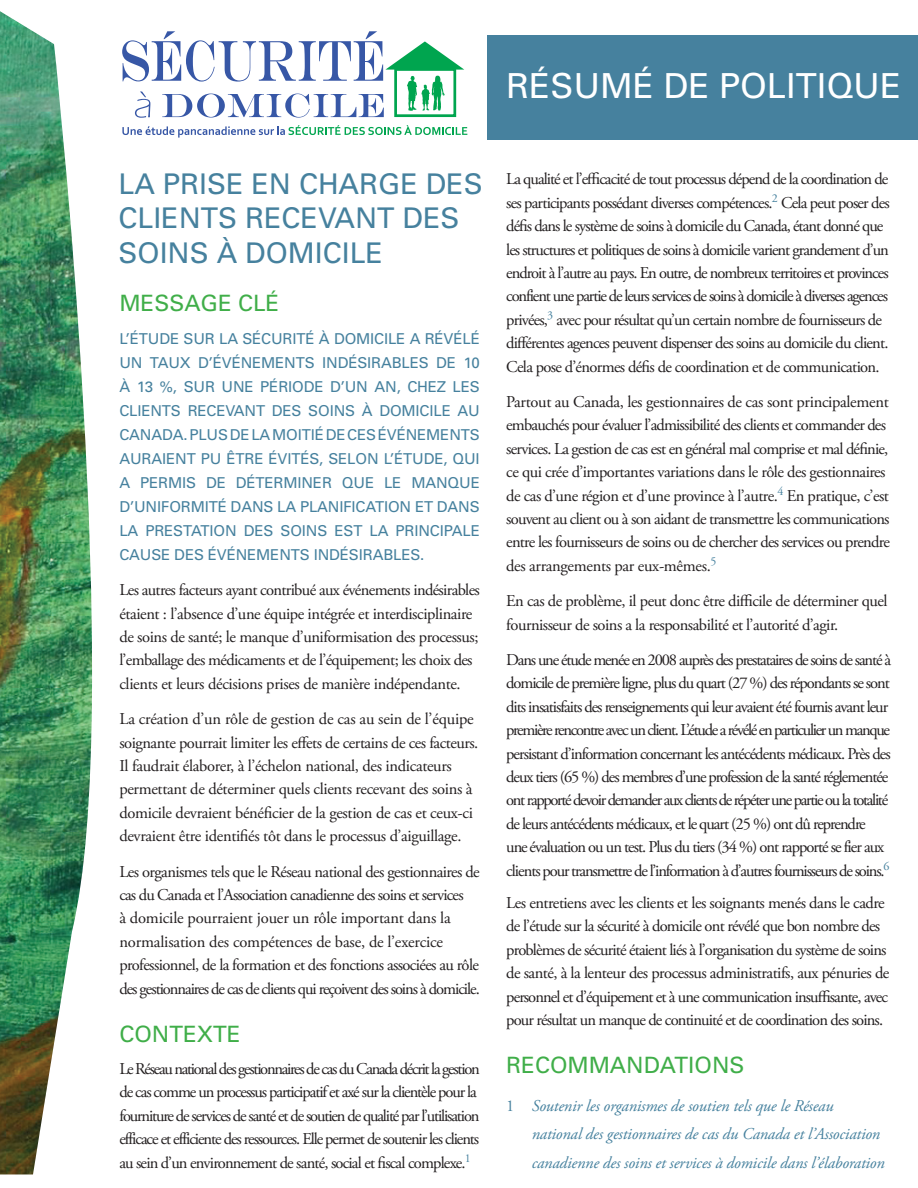
<style>
.page{position:relative;width:918px;height:1188px;background:#fff}
.page>*{position:absolute;margin:0;border:0;box-sizing:border-box;transform-origin:0 0}
.t1{font:34.5px "Univers";color:#fff}
.t2{font:28.5px/34.5px "Univers";color:#46819e}
.t3{font:22.5px "Univers";color:#40ae49}
.t4{font:16.5px/23.4px "Adobe Garamond Pro";letter-spacing:-.05em;color:#231f20}
.t5{font:16.5px/23.4px "Adobe Garamond Pro";letter-spacing:-.02em;color:#231f20}
.t6{font:16.5px/23.4px "Adobe Garamond Pro";letter-spacing:-.025em;color:#231f20}
.t7{font:italic 16.5px/28.5px "Adobe Garamond Pro";letter-spacing:-.01em;color:#46819e}
.t8{font:16.5px/23.4px "Adobe Garamond Pro";letter-spacing:-.03em;color:#231f20}
.t9{font:15px/24px "Univers";letter-spacing:-.01em;color:#46819e;text-align:justify}
.s1{font-style:normal}
</style>
<div class="page">
<svg style="left:122px;top:125px;width:345px;height:13px"></svg>
<svg style="left:122px;top:31px;width:342px;height:87px"></svg>
<div style="left:488px;top:35px;width:430px;height:105px;background:#46819e"></div>
<img style="left:0;top:11px;width:93px;height:1163px">
<h1 class="t1" style="left:506px;top:66px;width:396px">RÉSUMÉ DE POLITIQUE</h1>
<h2 class="t2" style="left:118px;top:167px;width:366px">LA PRISE EN CHARGE DES<br>CLIENTS RECEVANT DES<br>SOINS À DOMICILE</h2>
<h3 class="t3" style="left:119px;top:290px;width:162px">MESSAGE CLÉ</h3>
<p class="t9" style="left:119px;top:327px;width:362px">L’ÉTUDE SUR LA SÉCURITÉ À DOMICILE A RÉVÉLÉ UN TAUX D’ÉVÉNEMENTS INDÉSIRABLES DE 10<br>À 13 %, SUR UNE PÉRIODE D’UN AN, CHEZ LES CLIENTS RECEVANT DES SOINS À DOMICILE AU CANADA. PLUS DE LA MOITIÉ DE CES ÉVÉNEMENTS AURAIENT PU ÊTRE ÉVITÉS, SELON L’ÉTUDE, QUI A PERMIS DE DÉTERMINER QUE LE MANQUE D’UNIFORMITÉ DANS LA PLANIFICATION ET DANS LA PRESTATION DES SOINS EST LA PRINCIPALE CAUSE DES ÉVÉNEMENTS INDÉSIRABLES.</p>
<p class="t6" style="left:119px;top:579px;width:362px">Les autres facteurs ayant contribué aux événements indésirables étaient : l’absence d’une équipe intégrée et interdisciplinaire de soins de santé; le manque d’uniformisation des processus; l’emballage des médicaments et de l’équipement; les choix des clients et leurs décisions prises de manière indépendante.</p>
<p class="t5" style="left:119px;top:708px;width:361px">La création d’un rôle de gestion de cas au sein de l’équipe soignante pourrait limiter les effets de certains de ces facteurs.<br>Il faudrait élaborer, à l’échelon national, des indicateurs permettant de déterminer quels clients recevant des soins à domicile devraient bénéficier de la gestion de cas et ceux-ci devraient être identifiés tôt dans le processus d’aiguillage.</p>
<p class="t4" style="left:119px;top:860px;width:362px">Les organismes tels que le Réseau national des gestionnaires de cas du Canada et l’Association canadienne des soins et services<br>à domicile pourraient jouer un rôle important dans la normalisation des compétences de base, de l’exercice professionnel, de la formation et des fonctions associées au rôle des gestionnaires de cas de clients qui reçoivent des soins à domicile.</p>
<h3 class="t3" style="left:119px;top:1021px;width:123px">CONTEXTE</h3>
<p class="t4" style="left:119px;top:1058px;width:362px">Le Réseau national des gestionnaires de cas du Canada décrit la gestion de cas comme un processus participatif et axé sur la clientèle pour la fourniture de services de santé et de soutien de qualité par l’utilisation efficace et efficiente des ressources. Elle permet de soutenir les clients au sein d’un environnement de santé, social et fiscal complexe.<sup>1</sup></p>
<p class="t4" style="left:506px;top:168px;width:385px">La qualité et l’efficacité de tout processus dépend de la coordination de ses participants possédant diverses compétences.<sup>2</sup> Cela peut poser des défis dans le système de soins à domicile du Canada, étant donné que les structures et politiques de soins à domicile varient grandement d’un endroit à l’autre au pays. En outre, de nombreux territoires et provinces confient une partie de leurs services de soins à domicile à diverses agences privées,<sup>3</sup> avec pour résultat qu’un certain nombre de fournisseurs de différentes agences peuvent dispenser des soins au domicile du client.<br>Cela pose d’énormes défis de coordination et de communication.</p>
<p class="t4" style="left:506px;top:391px;width:385px">Partout au Canada, les gestionnaires de cas sont principalement embauchés pour évaluer l’admissibilité des clients et commander des services. La gestion de cas est en général mal comprise et mal définie, ce qui crée d’importantes variations dans le rôle des gestionnaires de cas d’une région et d’une province à l’autre.<sup>4</sup> En pratique, c’est souvent au client ou à son aidant de transmettre les communications entre les fournisseurs de soins ou de chercher des services ou prendre des arrangements par eux-mêmes.<sup>5</sup></p>
<p class="t8" style="left:506px;top:590px;width:383px">En cas de problème, il peut donc être difficile de déterminer quel fournisseur de soins a la responsabilité et l’autorité d’agir.</p>
<p class="t4" style="left:506px;top:649px;width:386px">Dans une étude menée en 2008 auprès des prestataires de soins de santé à domicile de première ligne, plus du quart (27 %) des répondants se sont dits insatisfaits des renseignements qui leur avaient été fournis avant leur première rencontre avec un client. L’étude a révélé en particulier un manque persistant d’information concernant les antécédents médicaux. Près des deux tiers (65 %) des membres d’une profession de la santé réglementée ont rapporté devoir demander aux clients de répéter une partie ou la totalité de leurs antécédents médicaux, et le quart (25 %) ont dû reprendre une évaluation ou un test. Plus du tiers (34 %) ont rapporté se fier aux clients pour transmettre de l’information à d’autres fournisseurs de soins.<sup>6</sup></p>
<p class="t4" style="left:506px;top:892px;width:385px">Les entretiens avec les clients et les soignants menés dans le cadre de l’étude sur la sécurité à domicile ont révélé que bon nombre des problèmes de sécurité étaient liés à l’organisation du système de soins de santé, à la lenteur des processus administratifs, aux pénuries de personnel et d’équipement et à une communication insuffisante, avec pour résultat un manque de continuité et de coordination des soins.</p>
<h3 class="t3" style="left:506px;top:1052px;width:240px">RECOMMANDATIONS</h3>
<p class="t7" style="left:532px;top:1092px;width:355px;text-indent:-25px"><span class="s1">1</span> Soutenir les organismes de soutien tels que le Réseau national des gestionnaires de cas du Canada et l’Association canadienne des soins et services à domicile dans l’élaboration</p>
</div>
